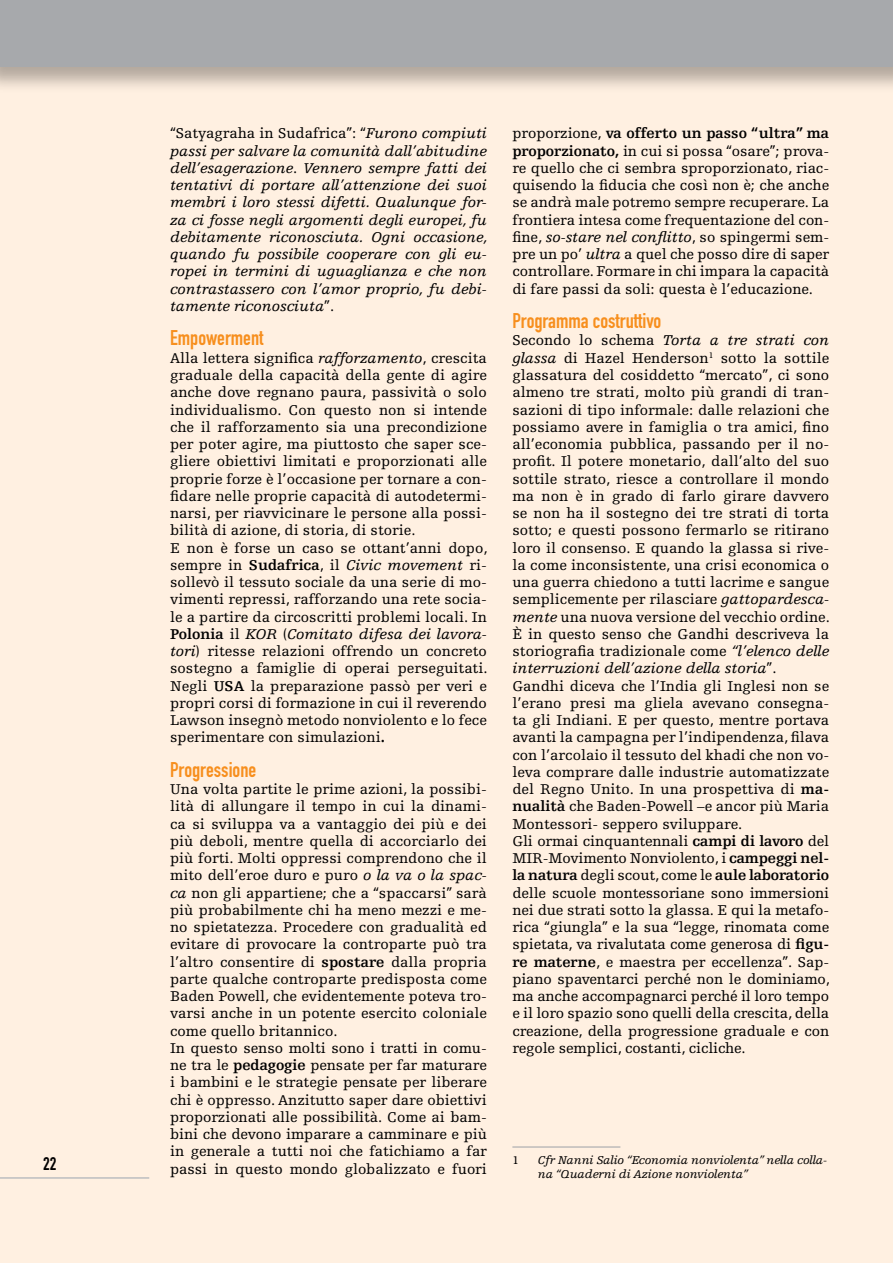
<style>
.page{position:relative;width:893px;height:1263px;background:#fff}
.page>*{position:absolute;margin:0;border:0;box-sizing:border-box;transform-origin:0 0}
.t1{font:21px "DIN Engschrift Std";color:#f78f1e}
.t2{font:18px "DIN Engschrift Std";color:#000}
.t3{font:15px/17.2px "Egyptienne FLT Std";color:#000}
.t4{font:italic 15px/17.2px "Egyptienne FLT Std";color:#000;text-align:justify}
.t5{font:italic 12px/14.4px "Egyptienne FLT Std";letter-spacing:-.01em;color:#000}
.t6{font:12px "Egyptienne FLT Std";color:#000}
.s1{font-style:normal}
.s2{font-style:italic}
.s3{font-weight:700}
</style>
<div class="page">
<div style="left:0;top:64px;width:893px;height:1199px;background:#fff0e1"></div>
<div style="left:0;top:0;width:893px;height:93px;background:#000;opacity:.3"></div>
<div style="left:0;top:0;width:893px;height:66px;background:#a7a9ac"></div>
<hr style="left:512px;top:1146px;width:108px;height:1px;background:#a7a9ac">
<hr style="left:891px;top:0;width:2px;height:93px;background:#000;opacity:.3">
<hr style="left:892px;top:0;width:1px;height:66px;background:#a7a9ac">
<hr style="left:0;top:1177px;width:149px;height:2px;background:#bcbdc0">
<p class="t2" style="left:43px;top:1153px;width:15px">22</p>
<p class="t4" style="left:170px;top:125px;width:319px"><span class="s1">“Satyagraha in Sudafrica”: “</span>Furono compiuti passi per salvare la comunità dall’abitudine dell’esagerazione<span class="s1">.</span> Vennero sempre fatti dei tentativi di portare all’attenzione dei suoi membri i loro stessi difetti. Qualunque for&shy;za ci fosse negli argomenti degli europei, fu debitamente riconosciuta. Ogni occasione, quando fu possibile cooperare con gli eu&shy;ropei in termini di uguaglianza e che non contrastassero con l’amor proprio, fu debi&shy;tamente riconosciuta<span class="s1">”.</span></p>
<h1 class="t1" style="left:170px;top:326px;width:95px">Empowerment</h1>
<p class="t3" style="left:170px;top:349px;width:319px">Alla lettera significa <span class="s2">rafforzamento</span>, crescita graduale della capacità della gente di agire anche dove regnano paura, passività o solo individualismo. Con questo non si intende che il rafforzamento sia una precondizione per poter agire, ma piuttosto che saper sce&shy;gliere obiettivi limitati e proporzionati alle proprie forze è l’occasione per tornare a con&shy;fidare nelle proprie capacità di autodetermi&shy;narsi, per riavvicinare le persone alla possi&shy;bilità di azione, di storia, di storie.<br>E non è forse un caso se ottant’anni dopo, sempre in <span class="s3">Sudafrica</span>, il <span class="s2">Civic movement</span> ri&shy;sollevò il tessuto sociale da una serie di mo&shy;vimenti repressi, rafforzando una rete socia&shy;le a partire da circoscritti problemi locali. In <span class="s3">Polonia</span> il <span class="s2">KOR</span> (<span class="s2">Comitato difesa dei lavora&shy;tori</span>) ritesse relazioni offrendo un concreto sostegno a famiglie di operai perseguitati.<br>Negli <span class="s3">USA</span> la preparazione passò per veri e propri corsi di formazione in cui il reverendo Lawson insegnò metodo nonviolento e lo fece sperimentare con simulazioni<span class="s3">.</span></p>
<h1 class="t1" style="left:170px;top:757px;width:88px">Progressione</h1>
<p class="t3" style="left:170px;top:781px;width:318px">Una volta partite le prime azioni, la possibi&shy;lità di allungare il tempo in cui la dinami&shy;ca si sviluppa va a vantaggio dei più e dei più deboli, mentre quella di accorciarlo dei più forti. Molti oppressi comprendono che il mito dell’eroe duro e puro <span class="s2">o la va o la spac&shy;ca</span> non gli appartiene; che a “spaccarsi” sarà più probabilmente chi ha meno mezzi e me&shy;no spietatezza. Procedere con gradualità ed evitare di provocare la controparte può tra l’altro consentire di <span class="s3">spostare</span> dalla propria parte qualche controparte predisposta come Baden Powell, che evidentemente poteva tro&shy;varsi anche in un potente esercito coloniale come quello britannico.<br>In questo senso molti sono i tratti in comu&shy;ne tra le <span class="s3">pedagogie</span> pensate per far maturare i bambini e le strategie pensate per liberare chi è oppresso. Anzitutto saper dare obiettivi proporzionati alle possibilità. Come ai bam&shy;bini che devono imparare a camminare e più in generale a tutti noi che fatichiamo a far passi in questo mondo globalizzato e fuori</p>
<p class="t3" style="left:512px;top:125px;width:318px;text-align:justify">proporzione, <span class="s3">va offerto un passo “ultra” ma proporzionato,</span> in cui si possa “osare”; prova&shy;re quello che ci sembra sproporzionato, riac&shy;quisendo la fiducia che così non è; che anche se andrà male potremo sempre recuperare. La frontiera intesa come frequentazione del con&shy;fine, <span class="s2">so-stare nel conflitto</span>, so spingermi sem&shy;pre un po’ <span class="s2">ultra</span> a quel che posso dire di saper controllare. Formare in chi impara la capacità di fare passi da soli: questa è l’educazione.</p>
<h1 class="t1" style="left:512px;top:309px;width:150px">Programma costruttivo</h1>
<p class="t3" style="left:512px;top:332px;width:319px">Secondo lo schema <span class="s2">Torta a tre strati con glassa</span> di Hazel Henderson<sup>1</sup> sotto la sottile glassatura del cosiddetto “mercato”, ci sono almeno tre strati, molto più grandi di tran&shy;sazioni di tipo informale: dalle relazioni che possiamo avere in famiglia o tra amici, fino all’economia pubblica, passando per il no&shy;profit. Il potere monetario, dall’alto del suo sottile strato, riesce a controllare il mondo ma non è in grado di farlo girare davvero se non ha il sostegno dei tre strati di torta sotto; e questi possono fermarlo se ritirano loro il consenso. E quando la glassa si rive&shy;la come inconsistente, una crisi economica o una guerra chiedono a tutti lacrime e sangue semplicemente per rilasciare <span class="s2">gattopardesca&shy;mente</span> una nuova versione del vecchio ordine.<br>È in questo senso che Gandhi descriveva la storiografia tradizionale come <span class="s2">“l’elenco delle interruzioni dell’azione della storia</span>”.<br>Gandhi diceva che l’India gli Inglesi non se l’erano presi ma gliela avevano consegna&shy;ta gli Indiani. E per questo, mentre portava avanti la campagna per l’indipendenza, filava con l’arcolaio il tessuto del khadi che non vo&shy;leva comprare dalle industrie automatizzate del Regno Unito. In una prospettiva di <span class="s3">ma&shy;nualità</span> che Baden-Powell –e ancor più Maria Montessori- seppero sviluppare.<br>Gli ormai cinquantennali <span class="s3">campi di lavoro</span> del MIR-Movimento Nonviolento, i <span class="s3">campeggi nel&shy;la natura</span> degli scout, come le <span class="s3">aule laboratorio </span>delle scuole montessoriane sono immersioni nei due strati sotto la glassa. E qui la metafo&shy;rica “giungla” e la sua “legge, rinomata come spietata, va rivalutata come generosa di <span class="s3">figu&shy;re materne</span>, e maestra per eccellenza”. Sap&shy;piano spaventarci perché non le dominiamo, ma anche accompagnarci perché il loro tempo e il loro spazio sono quelli della crescita, della creazione, della progressione graduale e con regole semplici, costanti, cicliche.</p>
<p class="t6" style="left:512px;top:1153px;width:8px">1</p>
<p class="t5" style="left:538px;top:1152px;width:291px">Cfr Nanni Salio “Economia nonviolenta” nella colla&shy;na “Quaderni di Azione nonviolenta”</p>
</div>
